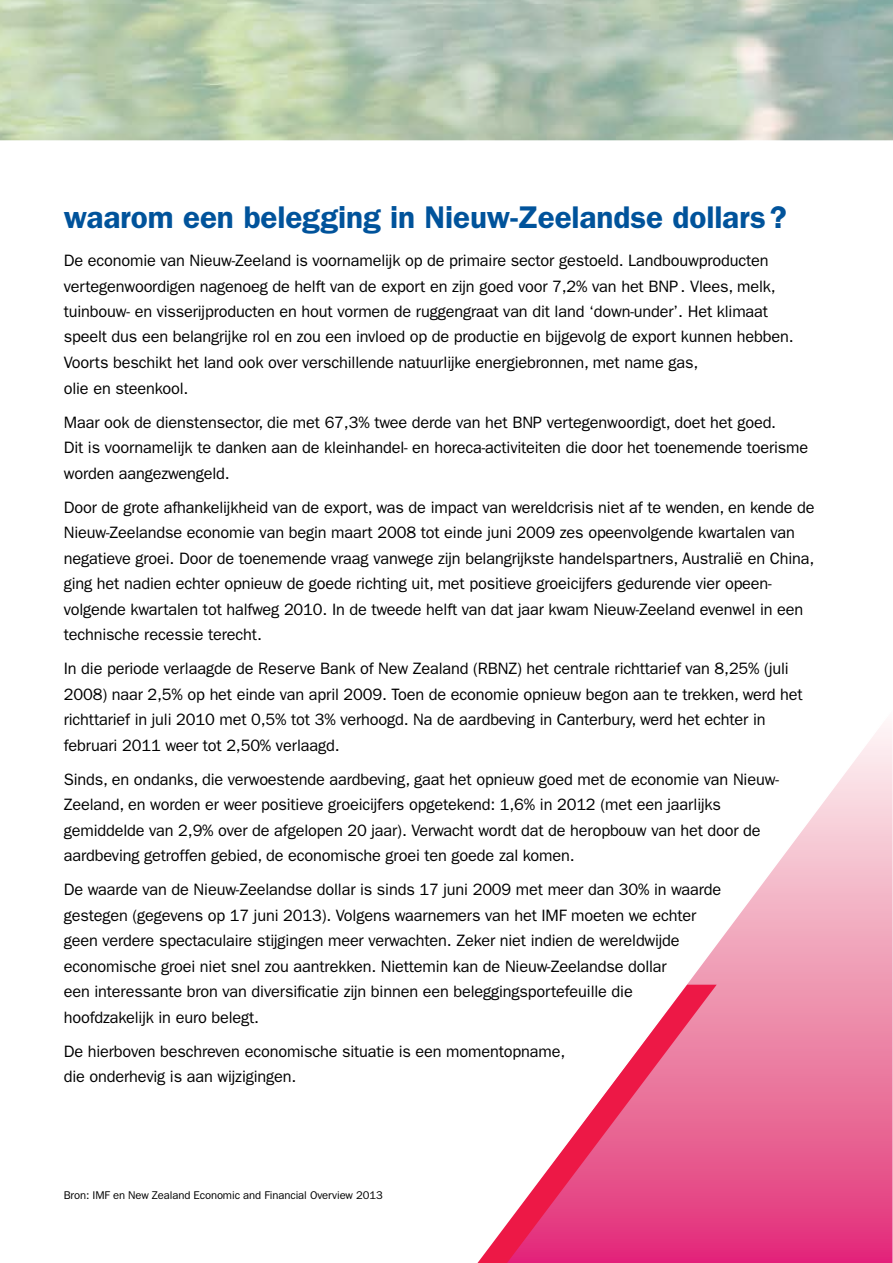
<style>
.page{position:relative;width:893px;height:1263px;background:#fff}
.page>*{position:absolute;margin:0;border:0;box-sizing:border-box;transform-origin:0 0}
.t1{font:600 31.5px "Franklin Gothic";letter-spacing:-.005em;color:#00539b}
.t2{font:16.5px/25.5px "Franklin Gothic";letter-spacing:-.01em;color:#000}
.t3{font:11.25px "Franklin Gothic";letter-spacing:-.01em;color:#000}
</style>
<div class="page">
<svg style="left:687px;top:726px;width:206px;height:537px"></svg>
<svg style="left:477px;top:985px;width:240px;height:278px"></svg>
<h1 class="t1" style="left:64px;top:198px;width:724px">waarom een belegging in Nieuw-Zeelandse dollars?</h1>
<p class="t2" style="left:64px;top:248px;width:731px">De economie van Nieuw-Zeeland is voornamelijk op de primaire sector gestoeld. Landbouwproducten vertegenwoordigen nagenoeg de helft van de export en zijn goed voor 7,2% van het BNP. Vlees, melk, tuinbouw- en visserijproducten en hout vormen de ruggengraat van dit land ‘down-under’. Het klimaat speelt dus een belangrijke rol en zou een invloed op de productie en bijgevolg de export kunnen hebben.<br>Voorts beschikt het land ook over verschillende natuurlijke energiebronnen, met name gas,<br>olie en steenkool.</p>
<p class="t2" style="left:64px;top:409px;width:746px">Maar ook de dienstensector, die met 67,3% twee derde van het BNP vertegenwoordigt, doet het goed.<br>Dit is voornamelijk te danken aan de kleinhandel- en horeca-activiteiten die door het toenemende toerisme worden aangezwengeld.</p>
<p class="t2" style="left:64px;top:494px;width:752px">Door de grote afhankelijkheid van de export, was de impact van wereldcrisis niet af te wenden, en kende de Nieuw-Zeelandse economie van begin maart 2008 tot einde juni 2009 zes opeenvolgende kwartalen van negatieve groei. Door de toenemende vraag vanwege zijn belangrijkste handelspartners, Australië en China, ging het nadien echter opnieuw de goede richting uit, met positieve groeicijfers gedurende vier opeen&shy;volgende kwartalen tot halfweg 2010. In de tweede helft van dat jaar kwam Nieuw-Zeeland evenwel in een technische recessie terecht.</p>
<p class="t2" style="left:64px;top:656px;width:741px">In die periode verlaagde de Reserve Bank of New Zealand (RBNZ) het centrale richttarief van 8,25% (juli 2008) naar 2,5% op het einde van april 2009. Toen de economie opnieuw begon aan te trekken, werd het richttarief in juli 2010 met 0,5% tot 3% verhoogd. Na de aardbeving in Canterbury, werd het echter in februari 2011 weer tot 2,50% verlaagd.</p>
<p class="t2" style="left:64px;top:766px;width:717px">Sinds, en ondanks, die verwoestende aardbeving, gaat het opnieuw goed met de economie van Nieuw-Zeeland, en worden er weer positieve groeicijfers opgetekend: 1,6% in 2012 (met een jaarlijks gemiddelde van 2,9% over de afgelopen 20 jaar). Verwacht wordt dat de heropbouw van het door de aardbeving getroffen gebied, de economische groei ten goede zal komen.</p>
<p class="t2" style="left:64px;top:877px;width:659px">De waarde van de Nieuw-Zeelandse dollar is sinds 17 juni 2009 met meer dan 30% in waarde gestegen (gegevens op 17 juni 2013). Volgens waarnemers van het IMF moeten we echter geen verdere spectaculaire stijgingen meer verwachten. Zeker niet indien de wereldwijde economische groei niet snel zou aantrekken. Niettemin kan de Nieuw-Zeelandse dollar<br>een interessante bron van diversificatie zijn binnen een beleggingsportefeuille die hoofdzakelijk in euro belegt.</p>
<p class="t2" style="left:64px;top:1038px;width:503px">De hierboven beschreven economische situatie is een momentopname, die onderhevig is aan wijzigingen.</p>
<p class="t3" style="left:64px;top:1189px;width:320px">Bron: IMF en New Zealand Economic and Financial Overview 2013</p>
</div>
